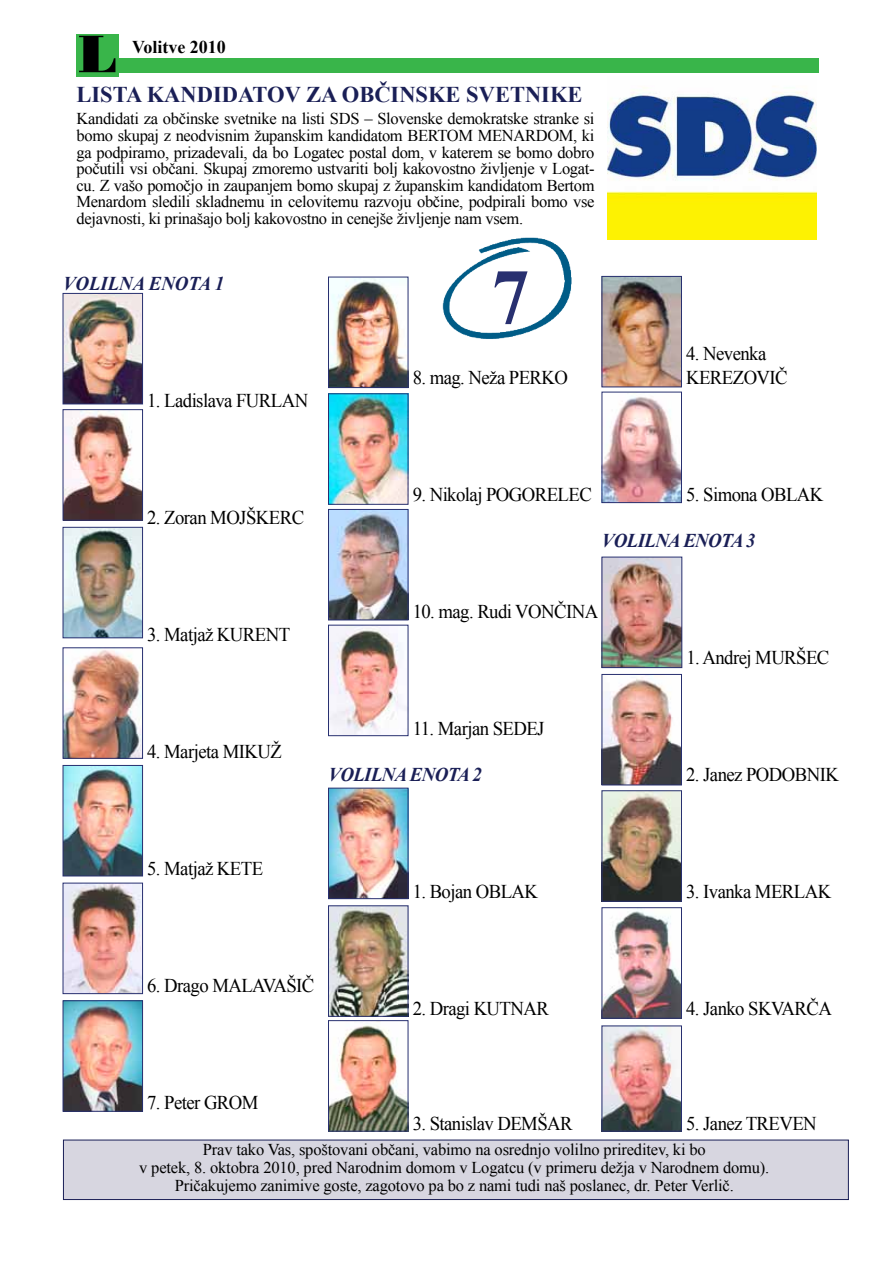
<style>
.page{position:relative;width:893px;height:1263px;background:#fff}
.page>*{position:absolute;margin:0;border:0;box-sizing:border-box;transform-origin:0 0}
.t1{font:700 78px "Times New Roman";color:#283070;scale:.96 1}
.t2{font:52.5px "Poster Bodoni BT";color:#000}
.t3{font:700 22.5px "Times New Roman";color:#1a1f56}
.t4{font:19.5px/23.4px "Times New Roman";letter-spacing:-.03em;color:#000;scale:.96 1}
.t5{font:italic 700 19.5px "Times New Roman";letter-spacing:-.03em;color:#1a1f56;scale:.96 1}
.t6{font:italic 700 19.5px "Times New Roman";color:#1a1f56;scale:.96 1}
.t7{font:700 18px "Times New Roman";color:#000}
.t8{font:16.5px/16.5px "Times New Roman";letter-spacing:-.01em;color:#000;text-align:center}
</style>
<div class="page">
<div style="left:63px;top:1140px;width:786px;height:60px;background:#d7d6e0;border:1px solid #1a1f56"></div>
<div style="left:77px;top:34px;width:42px;height:43px;background:#39b54a"></div>
<div style="left:119px;top:58px;width:699px;height:14px;background:#39b54a"></div>
<img style="left:607px;top:87px;width:209px;height:152px">
<img style="left:65px;top:295px;width:76px;height:107px">
<div style="left:63px;top:293px;width:80px;height:111px;border:1px solid #283070"></div>
<img style="left:65px;top:411px;width:76px;height:108px">
<div style="left:63px;top:409px;width:80px;height:112px;border:1px solid #283070"></div>
<img style="left:65px;top:529px;width:76px;height:107px">
<div style="left:63px;top:527px;width:80px;height:111px;border:1px solid #283070"></div>
<img style="left:65px;top:650px;width:76px;height:107px">
<div style="left:63px;top:647px;width:80px;height:112px;border:1px solid #283070"></div>
<img style="left:65px;top:767px;width:76px;height:107px">
<div style="left:63px;top:765px;width:80px;height:111px;border:1px solid #283070"></div>
<img style="left:65px;top:885px;width:76px;height:107px">
<div style="left:63px;top:883px;width:80px;height:111px;border:1px solid #283070"></div>
<img style="left:65px;top:1002px;width:76px;height:108px">
<div style="left:63px;top:1000px;width:80px;height:112px;border:1px solid #283070"></div>
<img style="left:330px;top:279px;width:76px;height:107px">
<div style="left:328px;top:277px;width:80px;height:111px;border:1px solid #283070"></div>
<img style="left:330px;top:395px;width:76px;height:108px">
<div style="left:328px;top:393px;width:80px;height:112px;border:1px solid #283070"></div>
<img style="left:330px;top:511px;width:76px;height:107px">
<div style="left:328px;top:509px;width:80px;height:111px;border:1px solid #283070"></div>
<img style="left:330px;top:627px;width:76px;height:107px">
<div style="left:328px;top:625px;width:80px;height:111px;border:1px solid #283070"></div>
<img style="left:330px;top:790px;width:76px;height:107px">
<div style="left:328px;top:788px;width:80px;height:111px;border:1px solid #283070"></div>
<img style="left:330px;top:907px;width:76px;height:108px">
<div style="left:328px;top:905px;width:80px;height:112px;border:1px solid #283070"></div>
<img style="left:330px;top:1025px;width:76px;height:104px">
<div style="left:328px;top:1020px;width:80px;height:111px;border:1px solid #283070"></div>
<img style="left:604px;top:278px;width:76px;height:107px">
<div style="left:602px;top:276px;width:80px;height:111px;border:1px solid #283070"></div>
<img style="left:604px;top:397px;width:76px;height:104px">
<div style="left:602px;top:392px;width:80px;height:111px;border:1px solid #283070"></div>
<img style="left:604px;top:559px;width:76px;height:107px">
<div style="left:602px;top:557px;width:80px;height:111px;border:1px solid #283070"></div>
<img style="left:604px;top:676px;width:76px;height:107px">
<div style="left:602px;top:674px;width:80px;height:111px;border:1px solid #283070"></div>
<img style="left:604px;top:792px;width:76px;height:108px">
<div style="left:602px;top:790px;width:80px;height:112px;border:1px solid #283070"></div>
<img style="left:604px;top:909px;width:76px;height:107px">
<div style="left:602px;top:907px;width:80px;height:111px;border:1px solid #283070"></div>
<img style="left:604px;top:1027px;width:76px;height:102px">
<div style="left:602px;top:1025px;width:80px;height:106px;border:1px solid #283070"></div>
<img style="left:442px;top:237px;width:130px;height:102px">
<h2 class="t2" style="left:78px;top:22px;width:40px">L</h2>
<p class="t7" style="left:132px;top:34px;width:95px">Volitve 2010</p>
<h3 class="t3" style="left:77px;top:79px;width:507px">LISTA KANDIDATOV ZA OBČINSKE SVETNIKE</h3>
<p class="t8" style="left:77px;top:110px;width:520px;text-align:justify">Kandidati za občinske svetnike na listi SDS – Slovenske demokratske stranke si bomo skupaj z neodvisnim županskim kandidatom BERTOM MENARDOM, ki ga podpiramo, prizadevali, da bo Logatec postal dom, v katerem se bomo dobro počutili vsi občani. Skupaj zmoremo ustvariti bolj kakovostno življenje v Logat&shy;cu. Z vašo pomočjo in zaupanjem bomo skupaj z županskim kandidatom Bertom Menardom sledili skladnemu in celovitemu razvoju občine, podpirali bomo vse dejavnosti, ki prinašajo bolj kakovostno in cenejše življenje nam vsem.</p>
<p class="t6" style="left:63px;top:270px;width:170px">VOLILNA ENOTA 1</p>
<p class="t4" style="left:147px;top:388px;width:169px">1. Ladislava FURLAN</p>
<h1 class="t1" style="left:492px;top:243px;width:41px">7</h1>
<p class="t4" style="left:413px;top:365px;width:163px">8. mag. Neža PERKO</p>
<p class="t4" style="left:686px;top:342px;width:107px">4. Nevenka<br>KEREZOVIČ</p>
<p class="t4" style="left:147px;top:505px;width:165px">2. Zoran MOJŠKERC</p>
<p class="t4" style="left:147px;top:622px;width:150px">3. Matjaž KURENT</p>
<p class="t4" style="left:147px;top:739px;width:142px">4. Marjeta MIKUŽ</p>
<p class="t4" style="left:413px;top:482px;width:188px">9. Nikolaj POGORELEC</p>
<p class="t4" style="left:686px;top:482px;width:145px">5. Simona OBLAK</p>
<p class="t5" style="left:602px;top:527px;width:161px">VOLILNA ENOTA 3</p>
<p class="t4" style="left:413px;top:599px;width:195px">10. mag. Rudi VONČINA</p>
<p class="t4" style="left:413px;top:716px;width:139px">11. Marjan SEDEJ</p>
<p class="t5" style="left:328px;top:761px;width:161px">VOLILNA ENOTA 2</p>
<p class="t4" style="left:686px;top:646px;width:150px">1. Andrej MURŠEC</p>
<p class="t4" style="left:686px;top:763px;width:161px">2. Janez PODOBNIK</p>
<p class="t4" style="left:147px;top:856px;width:122px">5. Matjaž KETE</p>
<p class="t4" style="left:147px;top:973px;width:176px">6. Drago MALAVAŠIČ</p>
<p class="t4" style="left:147px;top:1090px;width:117px">7. Peter GROM</p>
<p class="t4" style="left:413px;top:880px;width:132px">1. Bojan OBLAK</p>
<p class="t4" style="left:413px;top:997px;width:143px">2. Dragi KUTNAR</p>
<p class="t4" style="left:413px;top:1111px;width:168px">3. Stanislav DEMŠAR</p>
<p class="t4" style="left:686px;top:880px;width:153px">3. Ivanka MERLAK</p>
<p class="t4" style="left:686px;top:997px;width:153px">4. Janko SKVARČA</p>
<p class="t4" style="left:686px;top:1111px;width:138px">5. Janez TREVEN</p>
<p class="t8" style="left:139px;top:1140px;width:632px;line-height:18px">Prav tako Vas, spoštovani občani, vabimo na osrednjo volilno prireditev, ki bo<br>v petek, 8. oktobra 2010, pred Narodnim domom v Logatcu (v primeru dežja v Narodnem domu).<br>Pričakujemo zanimive goste, zagotovo pa bo z nami tudi naš poslanec, dr. Peter Verlič.</p>
</div>
